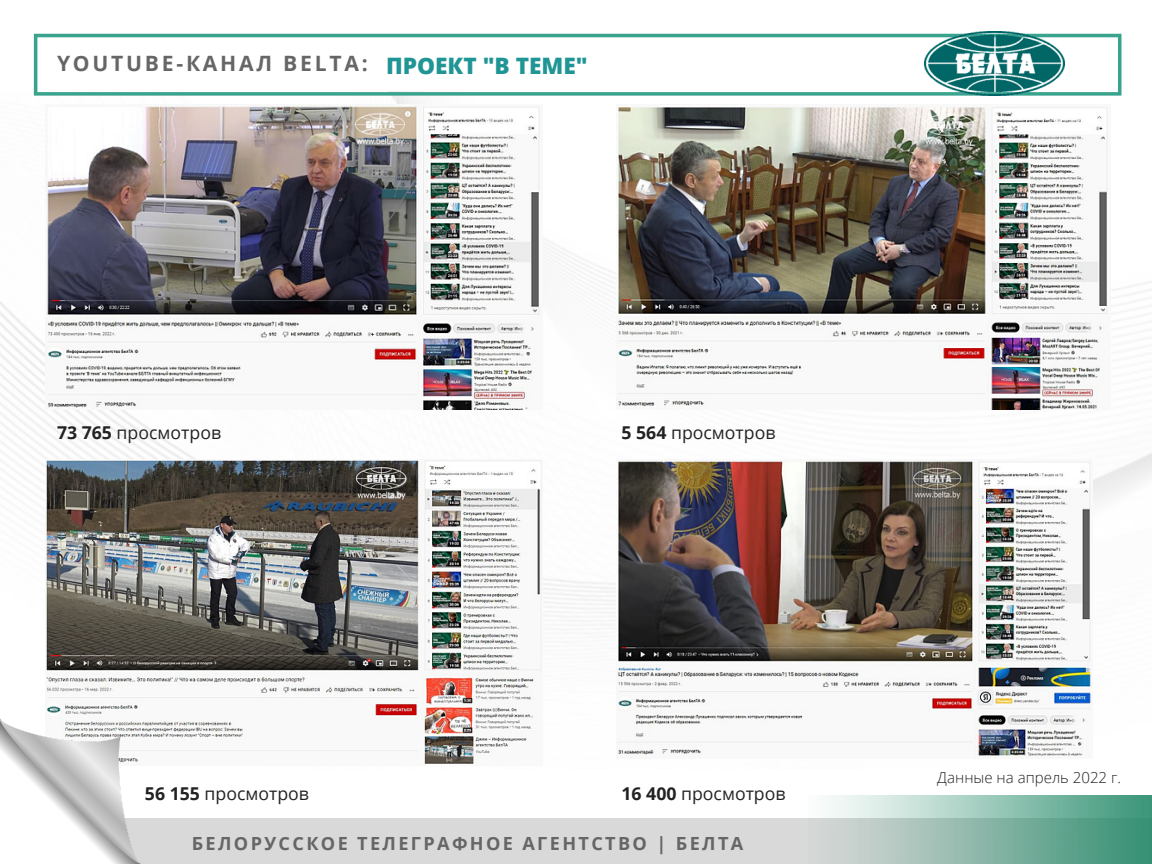
<style>
.page{position:relative;width:1152px;height:864px;background:#fff}
.page>*{position:absolute;margin:0;border:0;box-sizing:border-box;transform-origin:0 0}
.t1{font:800 22.65px "Open Sans";color:#209595}
.t2{font:700 21.15px "Open Sans";letter-spacing:.13em;color:#666}
.t3{font:700 18.15px "Open Sans";letter-spacing:.13em;color:#666}
.t4{font:17.7px "Open Sans";color:#222}
.t5{font:300 15.15px "Open Sans";color:#222}
.s1{font-weight:700}
</style>
<div class="page">
<img style="left:0;top:92px;width:1152px;height:617px">
<svg style="left:34px;top:34px;width:1087px;height:62px"></svg>
<div style="left:0;top:819px;width:1152px;height:45px;background:#d9d9d9"></div>
<img style="left:45px;top:459px;width:498px;height:305px">
<img style="left:0;top:718px;width:140px;height:146px">
<img style="left:617px;top:459px;width:476px;height:299px">
<img style="left:45px;top:104px;width:498px;height:305px">
<img style="left:617px;top:104px;width:494px;height:305px">
<img style="left:808px;top:796px;width:344px;height:68px">
<img style="left:924px;top:31px;width:141px;height:64px">
<p class="t2" style="left:57px;top:48px;width:312px">YOUTUBE-КАНАЛ BELTA:</p>
<p class="t1" style="left:386px;top:49px;width:203px">ПРОЕКТ "В ТЕМЕ"</p>
<p class="t4" style="left:57px;top:420px;width:166px"><span class="s1">73 765</span> просмотров</p>
<p class="t4" style="left:621px;top:420px;width:155px"><span class="s1">5 564</span> просмотров</p>
<p class="t4" style="left:145px;top:781px;width:166px"><span class="s1">56 155</span> просмотров</p>
<p class="t4" style="left:621px;top:781px;width:166px"><span class="s1">16 400</span> просмотров</p>
<p class="t3" style="left:192px;top:830px;width:553px">БЕЛОРУССКОЕ ТЕЛЕГРАФНОЕ АГЕНТСТВО | БЕЛТА</p>
<p class="t5" style="left:937px;top:767px;width:185px">Данные на апрель 2022 г.</p>
</div>
